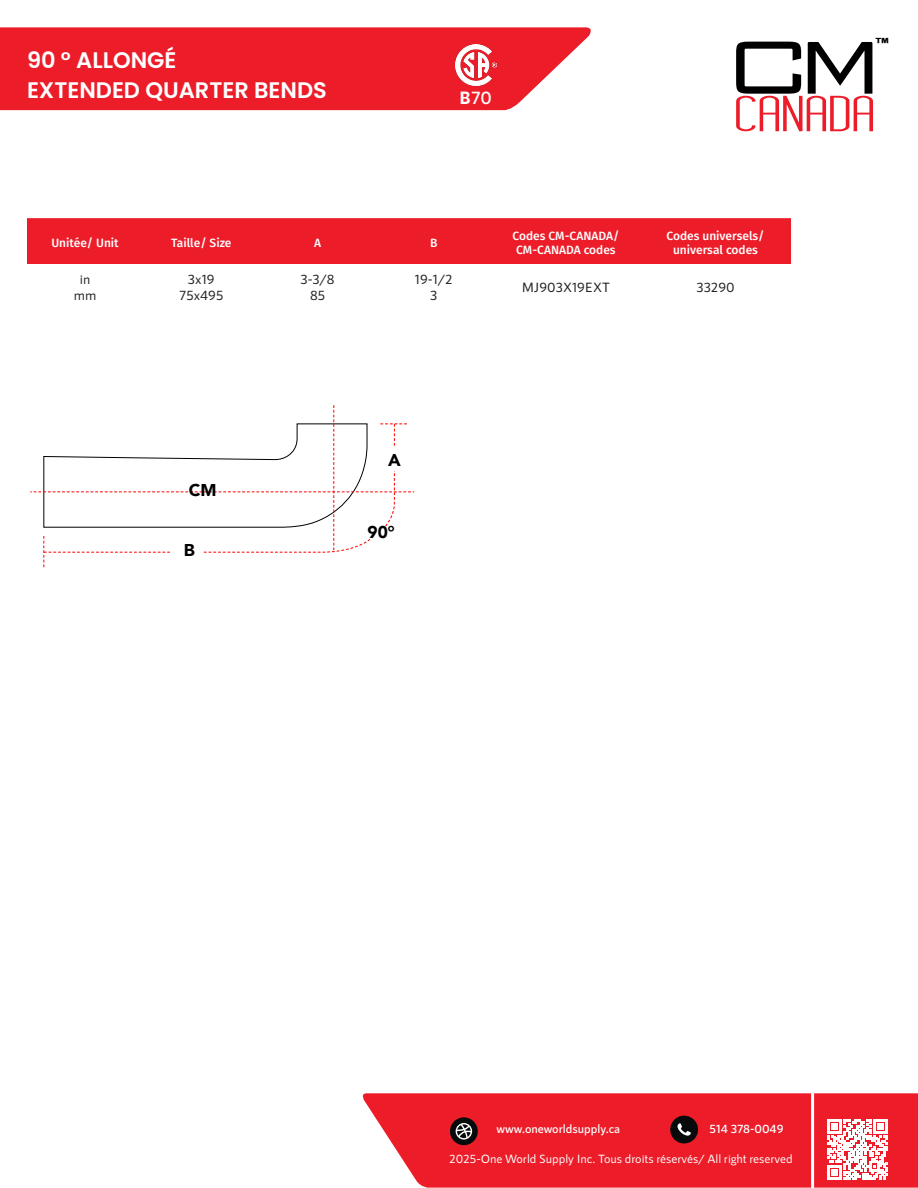
<style>
.page{position:relative;width:918px;height:1188px;background:#fff}
.page>*{position:absolute;margin:0;border:0;box-sizing:border-box;transform-origin:0 0}
.t1{font:600 22.5px "Poppins";color:#fff}
.t2{font:600 18px "RNS Sanz SC";color:#fff}
.t3{font:900 17.1px "Avenir";color:#000}
.t4{font:900 14.1px "Arial";color:#000}
.Style_de_paragraphe_1{font:500 13.5px "RNS Sanz";color:#231f20}
.t5{font:500 12px/14.4px "Fira Sans";color:#fff;text-align:center}
.t6{font:500 12px "RNS Sanz";color:#fff}
.t7{font:600 12px "RNS Sanz";color:#fff}
.s1{font-weight:700}
</style>
<div class="page">
<svg style="left:736px;top:42px;width:137px;height:89px"></svg>
<svg style="left:0;top:27px;width:591px;height:84px;background:#ed2e3a"></svg>
<svg style="left:362px;top:1093px;width:556px;height:95px;background:#ed2a36"></svg>
<hr style="left:811px;top:1093px;width:3px;height:95px;background:#fff">
<div style="left:27px;top:218px;width:764px;height:46px;background:#ec1c29"></div>
<svg style="left:30px;top:405px;width:384px;height:163px"></svg>
<img style="left:455px;top:44px;width:41px;height:42px">
<svg style="left:827px;top:1119px;width:61px;height:61px"></svg>
<div style="left:450px;top:1117px;width:28px;height:28px;background:#070a0b;border-radius:50%"></div>
<svg style="left:456px;top:1123px;width:16px;height:17px"></svg>
<div style="left:670px;top:1116px;width:28px;height:27px;background:#070a0b;border-radius:50%"></div>
<svg style="left:678px;top:1123px;width:13px;height:13px"></svg>
<p class="t1" style="left:27px;top:47px;width:151px">90 ° ALLONGÉ</p>
<p class="t1" style="left:27px;top:77px;width:301px">EXTENDED QUARTER BENDS</p>
<p class="t2" style="left:459px;top:87px;width:34px"><span class="s1">B</span>70</p>
<p class="t5" style="left:51px;top:235px;width:69px">Unitée/ Unit</p>
<p class="t5" style="left:171px;top:235px;width:62px">Taille/ Size</p>
<p class="t5" style="left:314px;top:235px;width:8px">A</p>
<p class="t5" style="left:430px;top:235px;width:9px">B</p>
<p class="t5" style="left:513px;top:228px;width:108px">Codes CM-CANADA/<br>CM-CANADA codes</p>
<p class="t5" style="left:667px;top:228px;width:99px">Codes universels/</p>
<p class="t5" style="left:673px;top:242px;width:86px">universal codes</p>
<p class="Style_de_paragraphe_1" style="left:80px;top:272px;width:12px">in</p>
<p class="Style_de_paragraphe_1" style="left:74px;top:288px;width:24px">mm</p>
<p class="Style_de_paragraphe_1" style="left:188px;top:272px;width:28px">3x19</p>
<p class="Style_de_paragraphe_1" style="left:179px;top:288px;width:46px">75x495</p>
<p class="t3" style="left:189px;top:475px;width:29px">CM</p>
<p class="t3" style="left:184px;top:536px;width:13px">B</p>
<p class="Style_de_paragraphe_1" style="left:300px;top:272px;width:36px">3-3/8</p>
<p class="Style_de_paragraphe_1" style="left:310px;top:288px;width:17px">85</p>
<p class="Style_de_paragraphe_1" style="left:415px;top:272px;width:39px">19-1/2</p>
<p class="Style_de_paragraphe_1" style="left:430px;top:288px;width:9px">3</p>
<p class="t3" style="left:388px;top:445px;width:14px">A</p>
<p class="t3" style="left:368px;top:518px;width:29px">90°</p>
<p class="Style_de_paragraphe_1" style="left:522px;top:280px;width:90px">MJ903X19EXT</p>
<p class="Style_de_paragraphe_1" style="left:697px;top:280px;width:40px">33290</p>
<p class="t4" style="left:875px;top:33px;width:15px">™</p>
<p class="t7" style="left:496px;top:1122px;width:125px">www.oneworldsupply.ca</p>
<p class="t7" style="left:710px;top:1122px;width:76px">514 378-0049</p>
<p class="t6" style="left:449px;top:1152px;width:345px">2025-One World Supply Inc. Tous droits réservés/ All right reserved</p>
</div>
